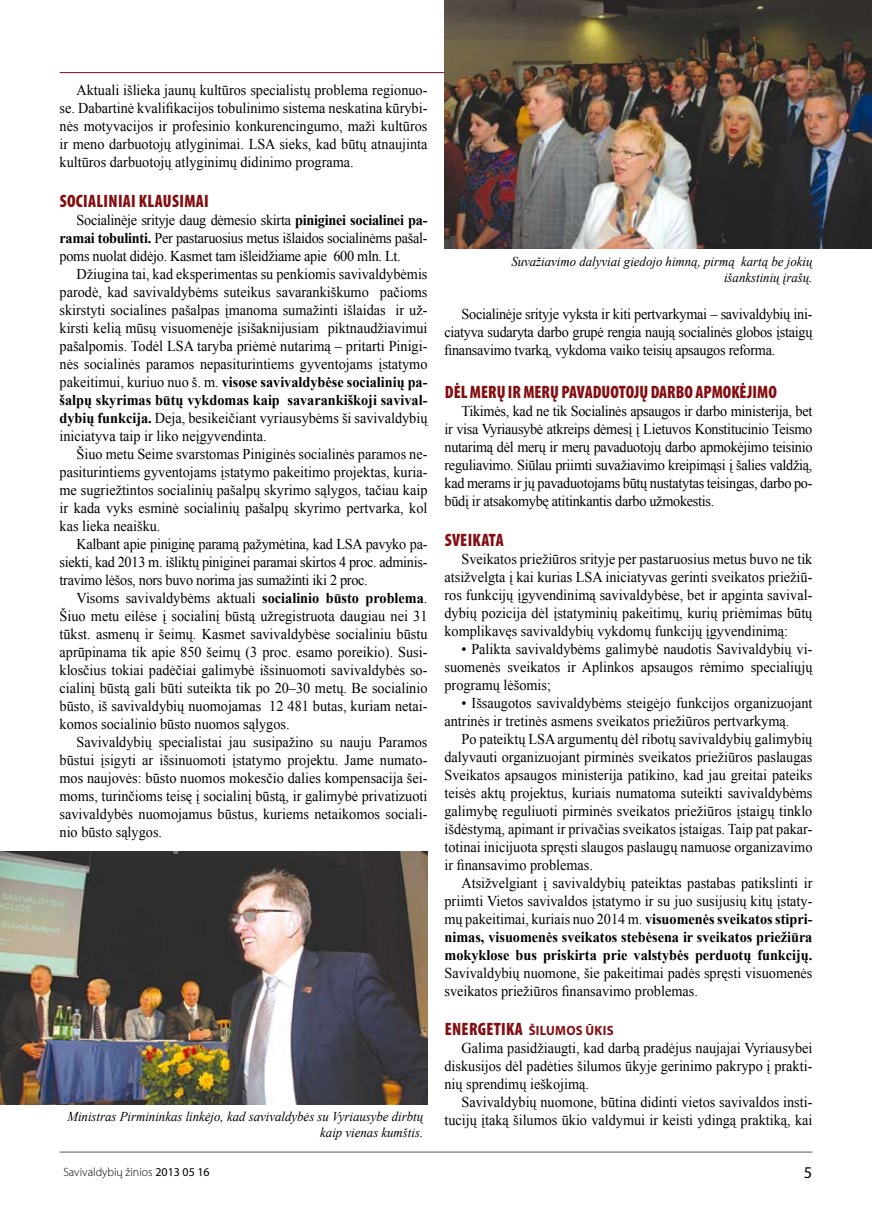
<style>
.page{position:relative;width:872px;height:1212px;background:#fff}
.page>*{position:absolute;margin:0;border:0;box-sizing:border-box;transform-origin:0 0}
.t1{font:900 condensed 18px "Myriad Pro";color:#840e12;scale:.95 1}
.t2{font:900 condensed 18px "Myriad Pro";letter-spacing:.02em;color:#840e12;scale:.95 1}
.t3{font:15px/18px "Times New Roman";color:#000;text-align:justify;scale:.95 1}
.t4{font:italic 13.5px/16.2px "Times New Roman";color:#000;text-align:right;scale:.95 1}
.t5{font:700 13.5px "Myriad Pro";letter-spacing:.02em;color:#840e12;scale:.95 1}
.t6{font:300 12px "Myriad Pro";color:#000}
.s1{font-weight:700}
.s2{font-weight:400}
.s3{font-weight:900;font-stretch:condensed;font-size:18px}
</style>
<div class="page">
<hr style="left:60px;top:72px;width:752px;height:1px;background:#880036">
<hr style="left:60px;top:1152px;width:752px;height:1px;background:#58585a">
<img style="left:444px;top:0;width:428px;height:249px">
<img style="left:0;top:851px;width:427px;height:253px">
<p class="t3" style="left:60px;top:81px;width:389px;text-indent:17px">Aktuali išlieka jaunų kultūros specialistų problema regionuo&shy;se. Dabartinė kvalifikacijos tobulinimo sistema neskatina kūrybi&shy;nės motyvacijos ir profesinio konkurencingumo, maži kultūros ir meno darbuotojų atlyginimai. LSA sieks, kad būtų atnaujinta kultūros darbuotojų atlyginimų didinimo programa.</p>
<p class="t2" style="left:60px;top:190px;width:158px">SOCIALINIAI KLAUSIMAI</p>
<p class="t3" style="left:60px;top:211px;width:389px;text-indent:17px">Socialinėje srityje daug dėmesio skirta <span class="s1">piniginei socialinei pa&shy;ramai tobulinti.</span> Per pastaruosius metus išlaidos socialinėms pašal&shy;poms nuolat didėjo. Kasmet tam išleidžiame apie 600 mln. Lt.</p>
<p class="t3" style="left:60px;top:265px;width:389px;text-indent:17px">Džiugina tai, kad eksperimentas su penkiomis savivaldybėmis parodė, kad savivaldybėms suteikus savarankiškumo pačioms skirstyti socialines pašalpas įmanoma sumažinti išlaidas ir už&shy;kirsti kelią mūsų visuomenėje įsišaknijusiam piktnaudžiavimui pašalpomis. Todėl LSA taryba priėmė nutarimą – pritarti Pinigi&shy;nės socialinės paramos nepasiturintiems gyventojams įstatymo pakeitimui, kuriuo nuo š. m. <span class="s1">visose savivaldybėse socialinių pa&shy;šalpų skyrimas būtų vykdomas kaip savarankiškoji savival&shy;dybių funkcija.</span> Deja, besikeičiant vyriausybėms ši savivaldybių iniciatyva taip ir liko neįgyvendinta.</p>
<p class="t3" style="left:60px;top:445px;width:389px;text-indent:17px">Šiuo metu Seime svarstomas Piniginės socialinės paramos ne&shy;pasiturintiems gyventojams įstatymo pakeitimo projektas, kuria&shy;me sugriežtintos socialinių pašalpų skyrimo sąlygos, tačiau kaip ir kada vyks esminė socialinių pašalpų skyrimo pertvarka, kol kas lieka neaišku.</p>
<p class="t3" style="left:60px;top:535px;width:389px;text-indent:17px">Kalbant apie piniginę paramą pažymėtina, kad LSA pavyko pa&shy;siekti, kad 2013 m. išliktų piniginei paramai skirtos 4 proc. adminis&shy;travimo lėšos, nors buvo norima jas sumažinti iki 2 proc.</p>
<p class="t3" style="left:60px;top:589px;width:389px;text-indent:17px">Visoms savivaldybėms aktuali <span class="s1">socialinio būsto problema</span>.<br>Šiuo metu eilėse į socialinį būstą užregistruota daugiau nei 31 tūkst. asmenų ir šeimų. Kasmet savivaldybėse socialiniu būstu aprūpinama tik apie 850 šeimų (3 proc. esamo poreikio). Susi&shy;klosčius tokiai padėčiai galimybė išsinuomoti savivaldybės so&shy;cialinį būstą gali būti suteikta tik po 20–30 metų. Be socialinio būsto, iš savivaldybių nuomojamas 12 481 butas, kuriam netai&shy;komos socialinio būsto nuomos sąlygos.</p>
<p class="t3" style="left:60px;top:733px;width:389px;text-indent:17px">Savivaldybių specialistai jau susipažino su nauju Paramos būstui įsigyti ar išsinuomoti įstatymo projektu. Jame numato&shy;mos naujovės: būsto nuomos mokesčio dalies kompensacija šei&shy;moms, turinčioms teisę į socialinį būstą, ir galimybė privatizuoti savivaldybės nuomojamus būstus, kuriems netaikomos sociali&shy;nio būsto sąlygos.</p>
<p class="t4" style="left:67px;top:1107px;width:376px">Ministras Pirmininkas linkėjo, kad savivaldybės su Vyriausybe dirbtų kaip vienas kumštis.</p>
<p class="t6" style="left:63px;top:1165px;width:148px">Savivaldybių žinios <span class="s2">2013 05 16</span></p>
<p class="t4" style="left:511px;top:253px;width:318px">Suvažiavimo dalyviai giedojo himną, pirmą kartą be jokių išankstinių įrašų.</p>
<p class="t3" style="left:444px;top:304px;width:389px;text-indent:17px">Socialinėje srityje vyksta ir kiti pertvarkymai – savivaldybių ini&shy;ciatyva sudaryta darbo grupė rengia naują socialinės globos įstaigų finansavimo tvarką, vykdoma vaiko teisių apsaugos reforma.</p>
<p class="t1" style="left:445px;top:380px;width:351px">DĖL MERŲ IR MERŲ PAVADUOTOJŲ DARBO APMOKĖJIMO</p>
<p class="t3" style="left:444px;top:402px;width:389px;text-indent:17px">Tikimės, kad ne tik Socialinės apsaugos ir darbo ministerija, bet ir visa Vyriausybė atkreips dėmesį į Lietuvos Konstitucinio Teismo nutarimą dėl merų ir merų pavaduotojų darbo apmokėjimo teisinio reguliavimo. Siūlau priimti suvažiavimo kreipimąsi į šalies valdžią, kad merams ir jų pavaduotojams būtų nustatytas teisingas, darbo po&shy;būdį ir atsakomybę atitinkantis darbo užmokestis.</p>
<p class="t2" style="left:445px;top:528px;width:64px">SVEIKATA</p>
<p class="t3" style="left:444px;top:549px;width:389px;text-indent:17px">Sveikatos priežiūros srityje per pastaruosius metus buvo ne tik atsižvelgta į kai kurias LSA iniciatyvas gerinti sveikatos priežiū&shy;ros funkcijų įgyvendinimą savivaldybėse, bet ir apginta savival&shy;dybių pozicija dėl įstatyminių pakeitimų, kurių priėmimas būtų komplikavęs savivaldybių vykdomų funkcijų įgyvendinimą:</p>
<p class="t3" style="left:444px;top:639px;width:389px;text-indent:17px">• Palikta savivaldybėms galimybė naudotis Savivaldybių vi&shy;suomenės sveikatos ir Aplinkos apsaugos rėmimo specialiųjų programų lėšomis;</p>
<p class="t3" style="left:444px;top:693px;width:389px;text-indent:17px">• Išsaugotos savivaldybėms steigėjo funkcijos organizuojant antrinės ir tretinės asmens sveikatos priežiūros pertvarkymą.</p>
<p class="t3" style="left:444px;top:729px;width:389px;text-indent:17px">Po pateiktų LSA argumentų dėl ribotų savivaldybių galimybių dalyvauti organizuojant pirminės sveikatos priežiūros paslaugas Sveikatos apsaugos ministerija patikino, kad jau greitai pateiks teisės aktų projektus, kuriais numatoma suteikti savivaldybėms galimybę reguliuoti pirminės sveikatos priežiūros įstaigų tinklo išdėstymą, apimant ir privačias sveikatos įstaigas. Taip pat pakar&shy;totinai inicijuota spręsti slaugos paslaugų namuose organizavimo ir finansavimo problemas.</p>
<p class="t3" style="left:444px;top:873px;width:389px;text-indent:17px">Atsižvelgiant į savivaldybių pateiktas pastabas patikslinti ir priimti Vietos savivaldos įstatymo ir su juo susijusių kitų įstaty&shy;mų pakeitimai, kuriais nuo 2014 m. <span class="s1">visuomenės sveikatos stipri&shy;nimas, visuomenės sveikatos stebėsena ir sveikatos priežiūra mokyklose bus priskirta prie valstybės perduotų funkcijų.</span></p>
<p class="t3" style="left:444px;top:963px;width:389px">Savivaldybių nuomone, šie pakeitimai padės spręsti visuomenės sveikatos priežiūros finansavimo problemas.</p>
<p class="t5" style="left:445px;top:1022px;width:179px"><span class="s3">ENERGETIKA</span> ŠILUMOS ŪKIS</p>
<p class="t3" style="left:444px;top:1039px;width:389px;text-indent:17px">Galima pasidžiaugti, kad darbą pradėjus naujajai Vyriausybei diskusijos dėl padėties šilumos ūkyje gerinimo pakrypo į prakti&shy;nių sprendimų ieškojimą.</p>
<p class="t3" style="left:444px;top:1093px;width:389px;text-align:right">Savivaldybių nuomone, būtina didinti vietos savivaldos insti&shy;tucijų įtaką šilumos ūkio valdymui ir keisti ydingą praktiką, kai</p>
</div>
